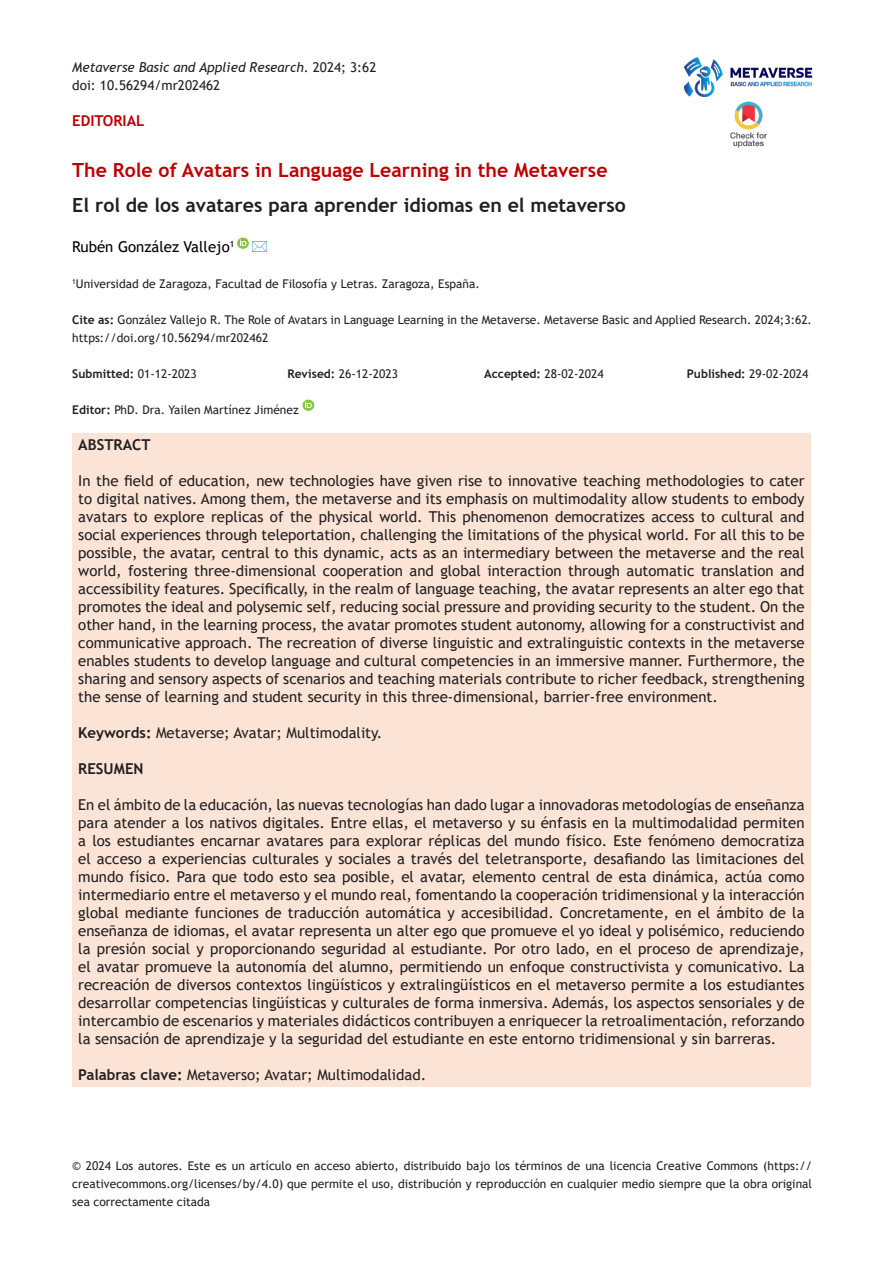
<style>
.page{position:relative;width:893px;height:1263px;background:#fff}
.page>*{position:absolute;margin:0;border:0;box-sizing:border-box;transform-origin:0 0}
.t1{font:700 19.5px "Trebuchet MS";color:#231f20}
.t2{font:700 19.5px "Trebuchet MS";color:#be0000}
.t3{font:15px/18px "Trebuchet MS";color:#231f20;text-align:justify}
.t4{font:15px "Trebuchet MS";color:#000}
.t5{font:700 15px "Trebuchet MS";color:#231f20}
.t6{font:700 15px "Trebuchet MS";color:#be0000}
.t7{font:italic 13.5px "Trebuchet MS";color:#231f20}
.t8{font:13.5px "Trebuchet MS";color:#231f20}
.t9{font:12px/18px "Trebuchet MS";color:#231f20;text-align:justify}
.t10{font:700 12px "Trebuchet MS";color:#231f20}
.s1{font-style:normal}
.s2{font-weight:700}
.s3{font-weight:400}
</style>
<div class="page">
<div style="left:72px;top:433px;width:739px;height:653px;background:#fbe4d5"></div>
<img style="left:730px;top:101px;width:38px;height:47px">
<svg style="left:302px;top:400px;width:12px;height:11px"></svg>
<img style="left:683px;top:57px;width:130px;height:40px">
<svg style="left:237px;top:238px;width:12px;height:11px"></svg>
<p class="t7" style="left:72px;top:59px;width:306px">Metaverse Basic and Applied Research<span class="s1">. 2024; 3:62</span></p>
<p class="t8" style="left:72px;top:77px;width:150px">doi: 10.56294/mr202462</p>
<p class="t6" style="left:72px;top:111px;width:74px">EDITORIAL</p>
<p class="t2" style="left:72px;top:158px;width:537px">The Role of Avatars in Language Learning in the Metaverse</p>
<p class="t1" style="left:72px;top:193px;width:555px">El rol de los avatares para aprender idiomas en el metaverso</p>
<p class="t4" style="left:72px;top:237px;width:164px">Rubén González Vallejo<sup>1</sup></p>
<p class="t9" style="left:72px;top:275px;width:409px"><sup>1</sup>Universidad de Zaragoza, Facultad de Filosofía y Letras. Zaragoza, España.</p>
<p class="t9" style="left:72px;top:311px;width:741px"><span class="s2">Cite as:</span> González Vallejo R. The Role of Avatars in Language Learning in the Metaverse. Metaverse Basic and Applied Research. 2024;3:62. https://doi.org/10.56294/mr202462</p>
<p class="t10" style="left:72px;top:366px;width:126px">Submitted: <span class="s3">01-12-2023</span></p>
<p class="t9" style="left:287px;top:365px;width:112px"><span class="s2">Revised:</span> 26-12-2023</p>
<p class="t9" style="left:484px;top:365px;width:121px"><span class="s2">Accepted:</span> 28-02-2024</p>
<p class="t10" style="left:687px;top:366px;width:123px">Published: <span class="s3">29-02-2024</span></p>
<p class="t9" style="left:72px;top:401px;width:228px"><span class="s2">Editor:</span> PhD. Dra. Yailen Martínez Jiménez</p>
<p class="t5" style="left:78px;top:435px;width:74px">ABSTRACT</p>
<p class="t3" style="left:78px;top:472px;width:728px">In the field of education, new technologies have given rise to innovative teaching methodologies to cater to digital natives. Among them, the metaverse and its emphasis on multimodality allow students to embody avatars to explore replicas of the physical world. This phenomenon democratizes access to cultural and social experiences through teleportation, challenging the limitations of the physical world. For all this to be possible, the avatar, central to this dynamic, acts as an intermediary between the metaverse and the real world, fostering three-dimensional cooperation and global interaction through automatic translation and accessibility features. Specifically, in the realm of language teaching, the avatar represents an alter ego that promotes the ideal and polysemic self, reducing social pressure and providing security to the student. On the other hand, in the learning process, the avatar promotes student autonomy, allowing for a constructivist and communicative approach. The recreation of diverse linguistic and extralinguistic contexts in the metaverse enables students to develop language and cultural competencies in an immersive manner. Furthermore, the sharing and sensory aspects of scenarios and teaching materials contribute to richer feedback, strengthening the sense of learning and student security in this three-dimensional, barrier-free environment.</p>
<p class="t3" style="left:78px;top:724px;width:306px"><span class="s2">Keywords:</span> Metaverse; Avatar; Multimodality.</p>
<p class="t5" style="left:78px;top:759px;width:67px">RESUMEN</p>
<p class="t3" style="left:78px;top:796px;width:728px">En el ámbito de la educación, las nuevas tecnologías han dado lugar a innovadoras metodologías de enseñanza para atender a los nativos digitales. Entre ellas, el metaverso y su énfasis en la multimodalidad permiten a los estudiantes encarnar avatares para explorar réplicas del mundo físico. Este fenómeno democratiza el acceso a experiencias culturales y sociales a través del teletransporte, desafiando las limitaciones del mundo físico. Para que todo esto sea posible, el avatar, elemento central de esta dinámica, actúa como intermediario entre el metaverso y el mundo real, fomentando la cooperación tridimensional y la interacción global mediante funciones de traducción automática y accesibilidad. Concretamente, en el ámbito de la enseñanza de idiomas, el avatar representa un alter ego que promueve el yo ideal y polisémico, reduciendo la presión social y proporcionando seguridad al estudiante. Por otro lado, en el proceso de aprendizaje, el avatar promueve la autonomía del alumno, permitiendo un enfoque constructivista y comunicativo. La recreación de diversos contextos lingüísticos y extralingüísticos en el metaverso permite a los estudiantes desarrollar competencias lingüísticas y culturales de forma inmersiva. Además, los aspectos sensoriales y de intercambio de escenarios y materiales didácticos contribuyen a enriquecer la retroalimentación, reforzando la sensación de aprendizaje y la seguridad del estudiante en este entorno tridimensional y sin barreras.</p>
<p class="t3" style="left:78px;top:1066px;width:350px"><span class="s2">Palabras clave:</span> Metaverso; Avatar; Multimodalidad.</p>
<p class="t9" style="left:72px;top:1157px;width:741px">© 2024 Los autores. Este es un artículo en acceso abierto, distribuido bajo los términos de una licencia Creative Commons (https:// creativecommons.org/licenses/by/4.0) que permite el uso, distribución y reproducción en cualquier medio siempre que la obra original sea correctamente citada</p>
</div>
